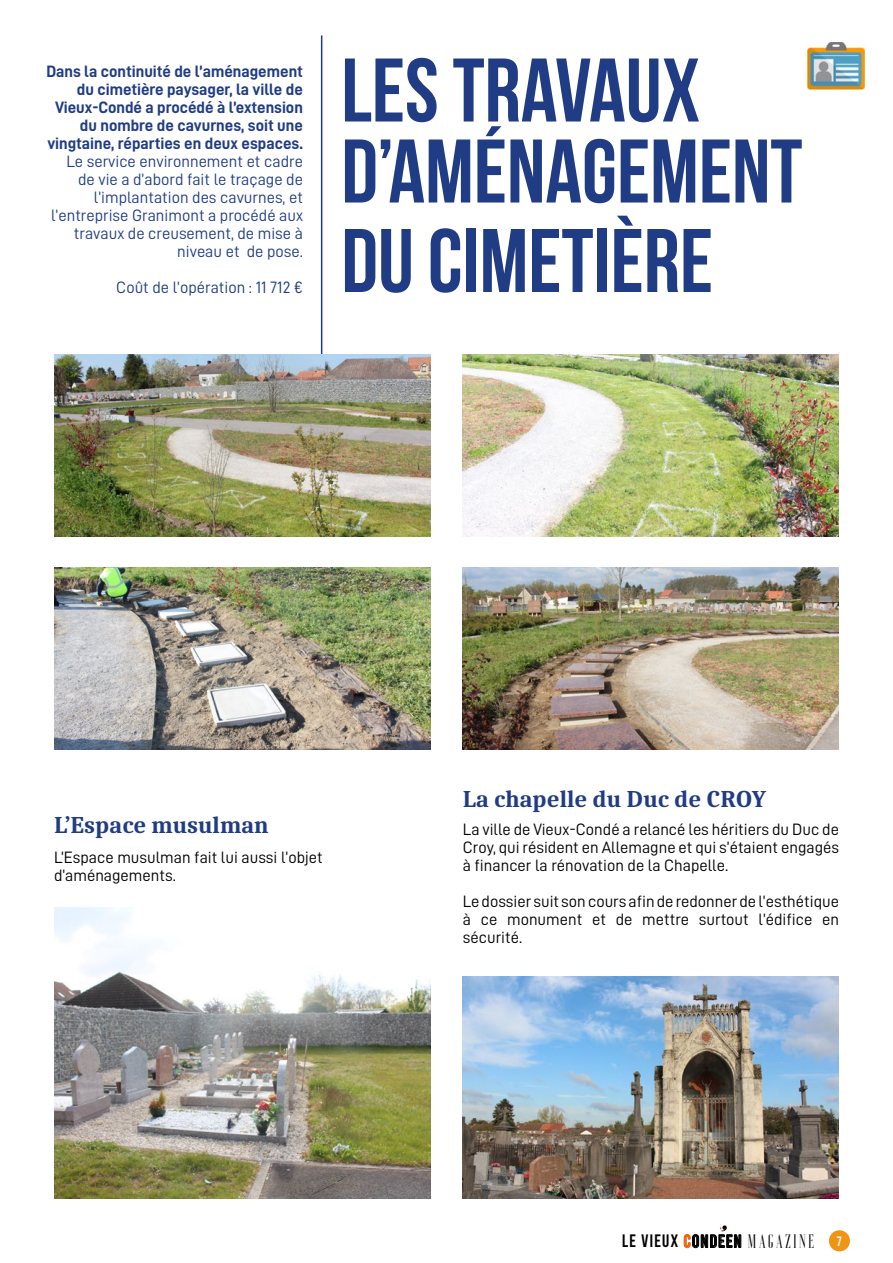
<style>
.page{position:relative;width:893px;height:1263px;background:#fff}
.page>*{position:absolute;margin:0;border:0;box-sizing:border-box;transform-origin:0 0}
.t1{font:90px/81px "Bebas Neue";color:#203c84}
.t2{font:700 24px "Caladea";color:#203c84}
.t3{font:17.85px "Bebas";letter-spacing:.04em;color:#000}
.t4{font:16.5px/18px "D DIN";color:#000;text-align:justify}
.t5{font:16.5px/18px "D DIN";color:#203c84;text-align:right}
.t6{font:16.5px/18px "D DIN Bold";color:#203c84;text-align:right}
.s1{color:#eb600a}
.s2{font-family:"Aguero Serif Free";font-size:19.5px}
.s3{font-size:13.5px;color:#fff}
</style>
<div class="page">
<div style="left:829px;top:1230px;width:21px;height:21px;background:#f09414;border-radius:50%"></div>
<svg style="left:720px;top:1225px;width:7px;height:7px"></svg>
<hr style="left:321px;top:35px;width:1px;height:330px;background:#203c84">
<img style="left:808px;top:43px;width:56px;height:46px">
<img style="left:54px;top:355px;width:376px;height:181px">
<img style="left:463px;top:355px;width:376px;height:181px">
<img style="left:54px;top:907px;width:376px;height:291px">
<img style="left:463px;top:977px;width:376px;height:221px">
<img style="left:54px;top:568px;width:376px;height:181px">
<img style="left:463px;top:568px;width:376px;height:181px">
<p class="t6" style="left:47px;top:62px;width:258px">Dans la continuité de l’aménagement du cimetière paysager, la ville de Vieux-Condé a procédé à l’extension du nombre de cavurnes, soit une vingtaine, réparties en deux espaces.</p>
<p class="t5" style="left:51px;top:152px;width:253px">Le service environnement et cadre de vie a d’abord fait le traçage de l’implantation des cavurnes, et l’entreprise Granimont a procédé aux travaux de creusement, de mise à niveau et de pose.</p>
<p class="t5" style="left:116px;top:278px;width:188px">Coût de l’opération : 11 712 €</p>
<h1 class="t1" style="left:341px;top:49px;width:463px">LES TRAVAUX<br>D’AMÉNAGEMENT</h1>
<h1 class="t1" style="left:341px;top:219px;width:373px">DU CIMETIÈRE</h1>
<h2 class="t2" style="left:463px;top:784px;width:305px">La chapelle du Duc de CROY</h2>
<h2 class="t2" style="left:54px;top:811px;width:216px">L’Espace musulman</h2>
<p class="t4" style="left:463px;top:820px;width:378px">La ville de Vieux-Condé a relancé les héritiers du Duc de Croy, qui résident en Allemagne et qui s’étaient engagés à financer la rénovation de la Chapelle.</p>
<p class="t4" style="left:463px;top:892px;width:378px">Le dossier suit son cours afin de redonner de l’esthétique à ce monument et de mettre surtout l’édifice en sécurité.</p>
<p class="t4" style="left:54px;top:848px;width:270px">L’Espace musulman fait lui aussi l’objet d’aménagements.</p>
<p class="t3" style="left:622px;top:1232px;width:221px">LE VIEUX <span class="s1">C</span>ONDEEN <span class="s2">MAGAZINE</span> <span class="s3">7</span></p>
</div>
